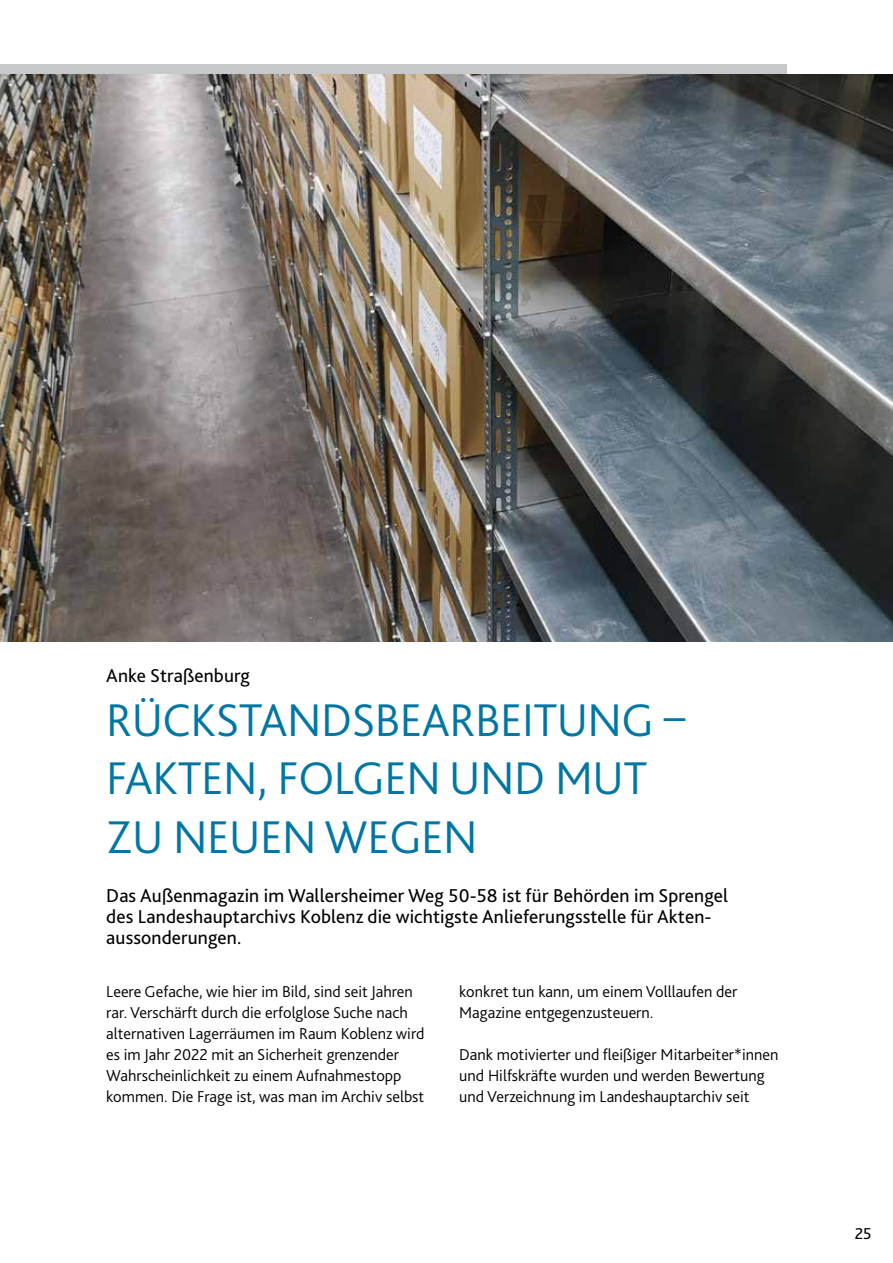
<style>
.page{position:relative;width:893px;height:1263px;background:#fff}
.page>*{position:absolute;margin:0;border:0;box-sizing:border-box;transform-origin:0 0}
.t1{font:300 48px/58.5px "Bliss";letter-spacing:-.01em;color:#0076a4}
.t2{font:19.5px/21px "Bliss";letter-spacing:.005em;color:#000}
.t3{font:300 16.5px/21px "Bliss";color:#000}
.t4{font:16.5px "Bliss";color:#000}
</style>
<div class="page">
<div style="left:0;top:64px;width:787px;height:10px;background:#c7c8ca"></div>
<img style="left:0;top:74px;width:893px;height:567px">
<p class="t2" style="left:106px;top:665px;width:145px">Anke Straßenburg</p>
<h1 class="t1" style="left:106px;top:690px;width:581px">RÜCKSTANDSBEARBEITUNG –<br>FAKTEN, FOLGEN UND MUT<br>ZU NEUEN WEGEN</h1>
<p class="t2" style="left:106px;top:885px;width:623px">Das Außenmagazin im Wallersheimer Weg 50-58 ist für Behörden im Sprengel des Landeshauptarchivs Koblenz die wichtigste Anlieferungsstelle für Akten&shy;aussonderungen.</p>
<p class="t3" style="left:106px;top:981px;width:320px">Leere Gefache, wie hier im Bild, sind seit Jahren rar. Verschärft durch die erfolglose Suche nach alternativen Lagerräumen im Raum Koblenz wird es im Jahr 2022 mit an Sicherheit grenzender Wahrscheinlichkeit zu einem Aufnahmestopp kommen. Die Frage ist, was man im Archiv selbst</p>
<p class="t3" style="left:459px;top:981px;width:280px">konkret tun kann, um einem Volllaufen der<br>Magazine entgegenzusteuern.</p>
<p class="t3" style="left:459px;top:1044px;width:321px">Dank motivierter und fleißiger Mitarbeiter*innen und Hilfskräfte wurden und werden Bewertung und Verzeichnung im Landeshauptarchiv seit</p>
<p class="t4" style="left:855px;top:1224px;width:18px">25</p>
</div>
